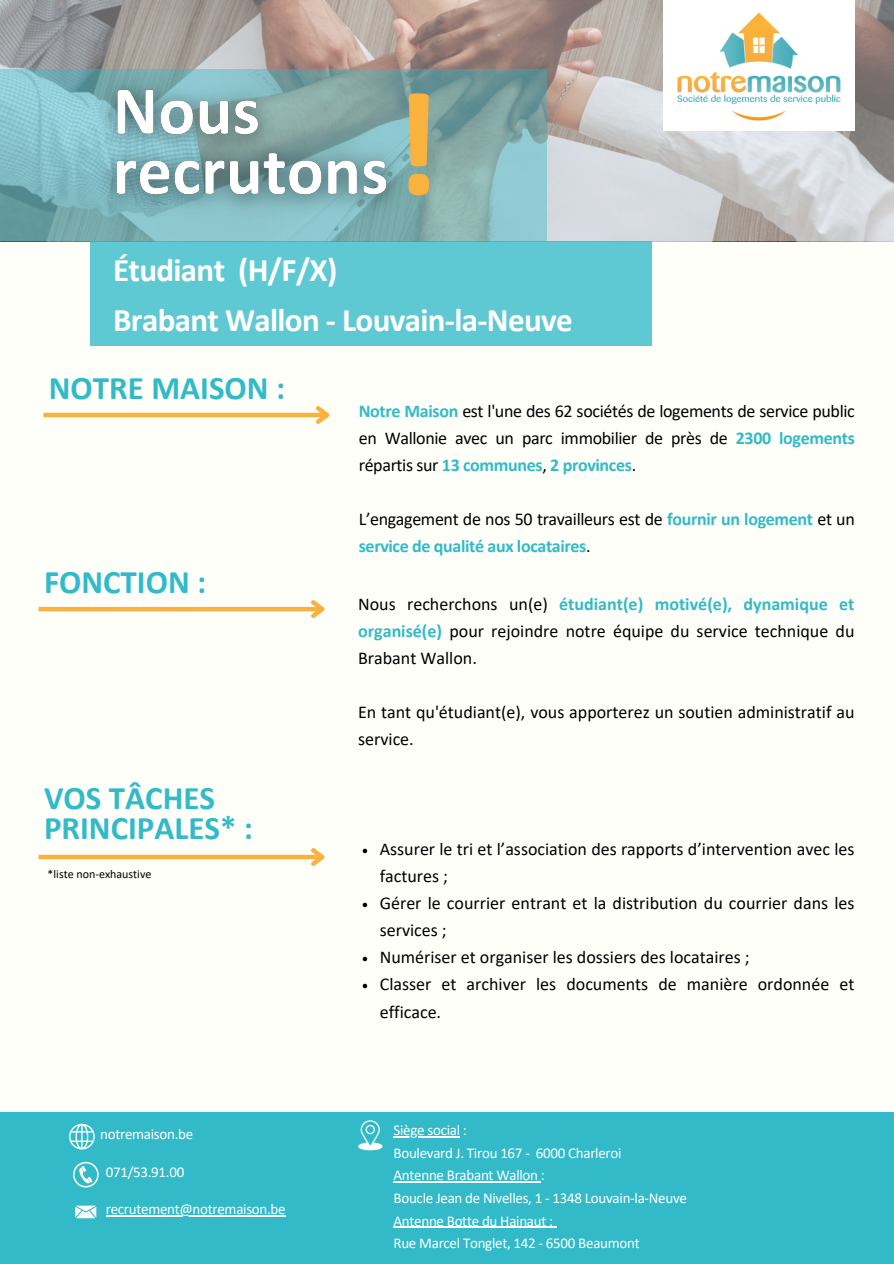
<style>
.page{position:relative;width:894px;height:1264px;background:#fff}
.page>*{position:absolute;margin:0;border:0;box-sizing:border-box;transform-origin:0 0}
.t1{font:700 149.1px "Calibri";color:#f9b23d}
.t2{font:700 33px/49.5px "Calibri";letter-spacing:-.02em;color:#fff}
.t3{font:700 33px/29.2px "Calibri";color:#32bac8}
.t4{font:18px/27px "Calibri";color:#000;text-align:justify}
.t5{font:18px/27px "Calibri";color:#000001}
.t6{font:700 18px/27px "Calibri";letter-spacing:-.02em;color:#32bac8}
.t7{font:15px/22.5px "Calibri";letter-spacing:-.02em;color:#fff}
.t8{font:12px "Calibri";color:#000}
.s1{font-weight:700;color:#32bac8}
.s2{font-weight:400;color:#000}
</style>
<div class="page">
<div style="left:0;top:0;width:893px;height:1263px;background:#fffffa"></div>
<div style="left:0;top:1112px;width:893px;height:151px;background:#32bac8"></div>
<svg style="left:0;top:0;width:893px;height:241px;background:#b9b2b0"></svg>
<svg style="left:0;top:69px;width:546px;height:172px;background:#80b2b6"></svg>
<div style="left:90px;top:241px;width:561px;height:105px;background:#5fc9d3"></div>
<div style="left:663px;top:0;width:191px;height:130px;background:#fff"></div>
<img style="left:677px;top:12px;width:163px;height:109px">
<svg style="left:69px;top:1123px;width:26px;height:26px"></svg>
<svg style="left:73px;top:1161px;width:26px;height:26px"></svg>
<svg style="left:358px;top:1120px;width:24px;height:31px"></svg>
<svg style="left:75px;top:1205px;width:22px;height:14px"></svg>
<img style="left:86px;top:62px;width:332px;height:166px">
<hr style="left:38px;top:607px;width:284px;height:4px;background:#f9b23d">
<svg style="left:307px;top:600px;width:18px;height:19px"></svg>
<hr style="left:393px;top:1136px;width:67px;height:1px;background:#fff">
<hr style="left:106px;top:1215px;width:179px;height:1px;background:#fff">
<hr style="left:393px;top:1181px;width:147px;height:1px;background:#fff">
<hr style="left:393px;top:1226px;width:160px;height:1px;background:#fff">
<hr style="left:43px;top:413px;width:284px;height:4px;background:#f9b23d">
<svg style="left:312px;top:406px;width:18px;height:18px"></svg>
<div style="left:38px;top:854px;width:284px;height:5px;background:#f9b23d"></div>
<svg style="left:307px;top:848px;width:18px;height:18px"></svg>
<svg style="left:362px;top:848px;width:5px;height:5px"></svg>
<svg style="left:362px;top:902px;width:5px;height:5px"></svg>
<svg style="left:362px;top:956px;width:5px;height:5px"></svg>
<svg style="left:362px;top:983px;width:5px;height:5px"></svg>
<h2 class="t1" style="left:391px;top:82px;width:50px">!</h2>
<h3 class="t2" style="left:113px;top:248px;width:461px">Étudiant (H/F/X)<br>Brabant Wallon - Louvain-la-Neuve</h3>
<p class="t3" style="left:49px;top:376px;width:238px">NOTRE MAISON :</p>
<h2 class="t3" style="left:44px;top:570px;width:164px">FONCTION :</h2>
<p class="t3" style="left:44px;top:786px;width:210px">VOS TÂCHES<br>PRINCIPALES* :</p>
<h5 class="t8" style="left:48px;top:869px;width:105px">*liste non-exhaustive</h5>
<p class="t7" style="left:100px;top:1123px;width:94px">notremaison.be</p>
<h4 class="t7" style="left:106px;top:1161px;width:80px">071/53.91.00</h4>
<h4 class="t7" style="left:106px;top:1199px;width:181px">recrutement@notremaison.be</h4>
<p class="t4" style="left:359px;top:399px;width:497px"><span class="s1">Notre Maison</span> est l'une des 62 sociétés de logements de service public en Wallonie avec un parc immobilier de près de <span class="s1">2300 logements </span>répartis sur <span class="s1">13 communes</span>, <span class="s1">2 provinces</span>.</p>
<p class="t6" style="left:359px;top:507px;width:497px"><span class="s2">L’engagement de nos 50 travailleurs est de</span> fournir un logement <span class="s2">et un </span>service de qualité aux locataires<span class="s2">.</span></p>
<h2 class="t4" style="left:358px;top:592px;width:497px">Nous recherchons un(e) <span class="s1">étudiant(e) motivé(e), dynamique et organisé(e)</span> pour rejoindre notre équipe du service technique du Brabant Wallon.</h2>
<p class="t4" style="left:358px;top:700px;width:497px">En tant qu'étudiant(e), vous apporterez un soutien administratif au service.</p>
<h5 class="t5" style="left:379px;top:837px;width:476px">Assurer le tri et l’association des rapports d’intervention avec les factures ;</h5>
<p class="t5" style="left:379px;top:891px;width:476px">Gérer le courrier entrant et la distribution du courrier dans les services ;</p>
<h5 class="t5" style="left:379px;top:945px;width:371px">Numériser et organiser les dossiers des locataires ;</h5>
<p class="t5" style="left:379px;top:972px;width:476px">Classer et archiver les documents de manière ordonnée et efficace.</p>
<h4 class="t7" style="left:393px;top:1119px;width:229px">Siège social :<br>Boulevard J. Tirou 167 - 6000 Charleroi</h4>
<h4 class="t7" style="left:393px;top:1165px;width:295px">Antenne Brabant Wallon :<br>Boucle Jean de Nivelles, 1 - 1348 Louvain-la-Neuve</h4>
<p class="t7" style="left:393px;top:1210px;width:247px">Antenne Botte du Hainaut :<br>Rue Marcel Tonglet, 142 - 6500 Beaumont</p>
</div>
